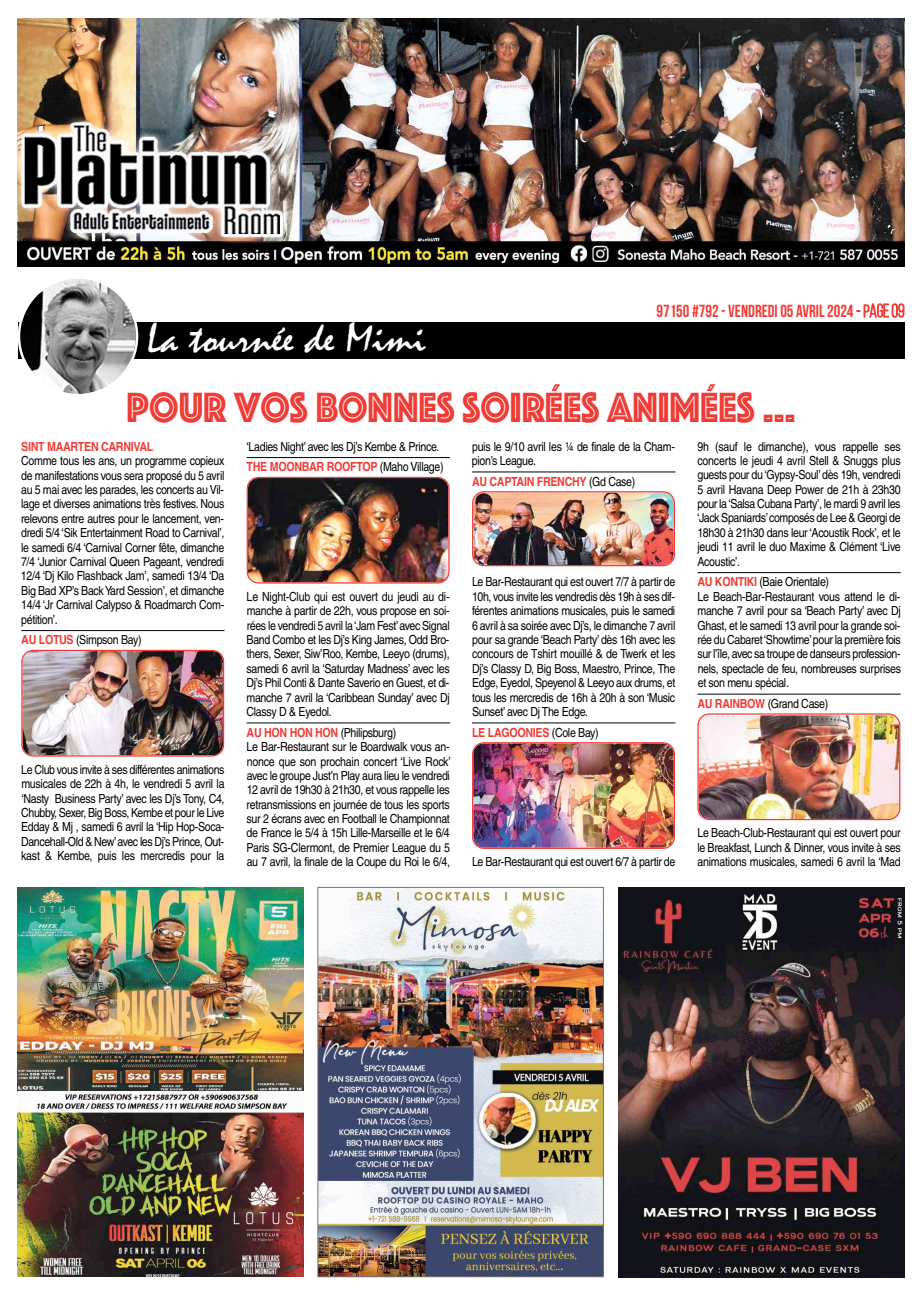
<style>
.page{position:relative;width:922px;height:1294px;background:#fff}
.page>*{position:absolute;margin:0;border:0;box-sizing:border-box;transform-origin:0 0}
.t1{font:43.75px "Phosphate Inline";color:#f03c36;scale:.91 1}
.t2{font:42.25px "Mistral";color:#fff;scale:1.07 1}
.t3{font:700 17.5px "Bebas Neue";color:#f03c36;scale:.95 1}
.t4{font:12.5px/14.4px "Helvetica";letter-spacing:-.03em;color:#000;text-align:justify;scale:.85 1}
.t5{font:700 12.5px "Helvetica";letter-spacing:-.025em;color:#f03c36;scale:.85 1}
.s1{font-weight:400}
.s2{font-weight:400;font-size:18.75px}
.s3{font-weight:700;color:#f03c36}
.s4{font-weight:400;color:#000}
</style>
<div class="page">
<img style="left:18px;top:19px;width:886px;height:248px">
<hr style="left:21px;top:630px;width:203px;height:1px;background:#000">
<hr style="left:246px;top:457px;width:204px;height:1px;background:#000">
<hr style="left:246px;top:722px;width:204px;height:1px;background:#000">
<hr style="left:472px;top:471px;width:203px;height:1px;background:#000">
<hr style="left:472px;top:722px;width:203px;height:1px;background:#000">
<hr style="left:697px;top:572px;width:203px;height:1px;background:#000">
<hr style="left:697px;top:693px;width:203px;height:1px;background:#000">
<img style="left:21px;top:649px;width:203px;height:107px">
<img style="left:246px;top:477px;width:203px;height:106px">
<img style="left:472px;top:491px;width:202px;height:75px">
<img style="left:472px;top:742px;width:202px;height:106px">
<img style="left:697px;top:713px;width:203px;height:107px">
<div style="left:18px;top:322px;width:886px;height:37px;background:#000"></div>
<svg style="left:18px;top:279px;width:120px;height:115px"></svg>
<svg style="left:856px;top:303px;width:48px;height:15px"></svg>
<img style="left:618px;top:887px;width:286px;height:389px">
<img style="left:319px;top:889px;width:282px;height:385px">
<div style="left:317px;top:887px;width:286px;height:389px;border:1px solid #78726f"></div>
<img style="left:18px;top:887px;width:285px;height:389px">
<h2 class="t2" style="left:147px;top:315px;width:262px">La tournée de Mimi</h2>
<h3 class="t3" style="left:656px;top:302px;width:262px">97150 #792 - VENDREDI 05 AVRIL2024 <span class="s1">- P</span><span class="s2">age09</span></h3>
<h1 class="t1" style="left:127px;top:376px;width:736px">POUR VOS BONNES SOIRÉES ANIMÉES …</h1>
<p class="t5" style="left:21px;top:436px;width:157px">SINT MAARTEN CARNIVAL</p>
<p class="t4" style="left:21px;top:453px;width:241px">Comme tous les ans, un programme copieux de manifestations vous sera proposé du 5 avril au 5 mai avec les parades, les concerts au Vil&shy;lage et diverses animations très festives. Nous relevons entre autres pour le lancement, ven&shy;dredi 5/4 ‘Sik Entertainment Road to Carnival’, le samedi 6/4 ‘Carnival Corner fête, dimanche 7/4 ‘Junior Carnival Queen Pageant, vendredi 12/4 ‘Dj Kilo Flashback Jam’, samedi 13/4 ‘Da Big Bad XP’s BackYard Session’, et dimanche 14/4 ‘Jr Carnival Calypso &amp; Roadmarch Com&shy;pétition’.</p>
<p class="t4" style="left:21px;top:632px;width:143px"><span class="s3">AU LOTUS</span> (Simpson Bay)</p>
<p class="t4" style="left:21px;top:762px;width:241px">Le Club vous invite à ses différentes animations musicales de 22h à 4h, le vendredi 5 avril la ‘Nasty Business Party’ avec les Dj’s Tony, C4, Chubby, Sexer, Big Boss, Kembe et pour le Live Edday &amp; Mj , samedi 6 avril la ‘Hip Hop-Soca-Dancehall-Old &amp; New’avec les Dj’s Prince, Out&shy;kast &amp; Kembe, puis les mercredis pour la</p>
<p class="t4" style="left:246px;top:435px;width:233px;line-height:20.9px">‘Ladies Night’ avec les Dj’s Kembe &amp; Prince.<br><span class="s3">THE MOONBAR ROOFTOP</span> (Maho Village)</p>
<p class="t4" style="left:246px;top:589px;width:241px">Le Night-Club qui est ouvert du jeudi au di&shy;manche à partir de 22h, vous propose en soi&shy;rées le vendredi 5 avril la‘Jam Fest’avec Signal Band Combo et les Dj’s King James, Odd Bro&shy;thers, Sexer, Siw’Roo, Kembe, Leeyo (drums), samedi 6 avril la ‘Saturday Madness’ avec les Dj’s Phil Conti &amp; Dante Saverio en Guest, et di&shy;manche 7 avril la ‘Caribbean Sunday’ avec Dj Classy D &amp; Eyedol.</p>
<p class="t4" style="left:246px;top:725px;width:241px;text-align:left"><span class="s3">AU HON HON HON</span> (Philipsburg)<br>Le Bar-Restaurant sur le Boardwalk vous an&shy;nonce que son prochain concert ‘Live Rock’ avec le groupe Just’n Play aura lieu le vendredi 12 avril de 19h30 à 21h30, et vous rappelle les retransmissions en journée de tous les sports sur 2 écrans avec en Football le Championnat de France le 5/4 à 15h Lille-Marseille et le 6/4<br>Paris SG-Clermont, de Premier League du 5 au 7 avril, la finale de la Coupe du Roi le 6/4,</p>
<p class="t4" style="left:472px;top:439px;width:240px">puis le 9/10 avril les ¼ de finale de la Cham&shy;pion’s League.</p>
<p class="t5" style="left:472px;top:471px;width:194px">AU CAPTAIN FRENCHY <span class="s4">(Gd Case)</span></p>
<p class="t4" style="left:472px;top:575px;width:241px">Le Bar-Restaurant qui est ouvert 7/7 à partir de 10h, vous invite les vendredis dès 19h à ses dif&shy;férentes animations musicales, puis le samedi 6 avril à sa soirée avec Dj’s, le dimanche 7 avril pour sa grande ‘Beach Party’ dès 16h avec les concours de Tshirt mouillé &amp; de Twerk et les Dj’s Classy D, Big Boss, Maestro, Prince, The Edge, Eyedol, Speyenol &amp; Leeyo aux drums, et tous les mercredis de 16h à 20h à son ‘Music Sunset’ avec Dj The Edge.</p>
<p class="t5" style="left:472px;top:722px;width:151px">LE LAGOONIES <span class="s4">(Cole Bay)</span></p>
<p class="t4" style="left:697px;top:439px;width:241px">9h (sauf le dimanche), vous rappelle ses concerts le jeudi 4 avril Stell &amp; Snuggs plus guests pour du ‘Gypsy-Soul’ dès 19h, vendredi 5 avril Havana Deep Power de 21h à 23h30 pour la‘Salsa Cubana Party’, le mardi 9 avril les ‘Jack Spaniards’composés de Lee &amp; Georgi de 18h30 à 21h30 dans leur ‘Acoustik Rock’, et le jeudi 11 avril le duo Maxime &amp; Clément ‘Live Acoustic’.</p>
<p class="t4" style="left:697px;top:575px;width:241px;text-align:left"><span class="s3">AU KONTIKI</span> (Baie Orientale)<br>Le Beach-Bar-Restaurant vous attend le di&shy;manche 7 avril pour sa ‘Beach Party’ avec Dj Ghast, et le samedi 13 avril pour la grande soi&shy;rée du Cabaret‘Showtime’pour la première fois sur l’île, avec sa troupe de danseurs profession&shy;nels, spectacle de feu, nombreuses surprises et son menu spécial.</p>
<p class="t4" style="left:697px;top:696px;width:155px"><span class="s3">AU RAINBOW</span> (Grand Case)</p>
<p class="t4" style="left:472px;top:854px;width:240px">Le Bar-Restaurant qui est ouvert 6/7 à partir de</p>
<p class="t4" style="left:697px;top:825px;width:241px">Le Beach-Club-Restaurant qui est ouvert pour le Breakfast, Lunch &amp; Dinner, vous invite à ses animations musicales, samedi 6 avril la ‘Mad</p>
</div>
